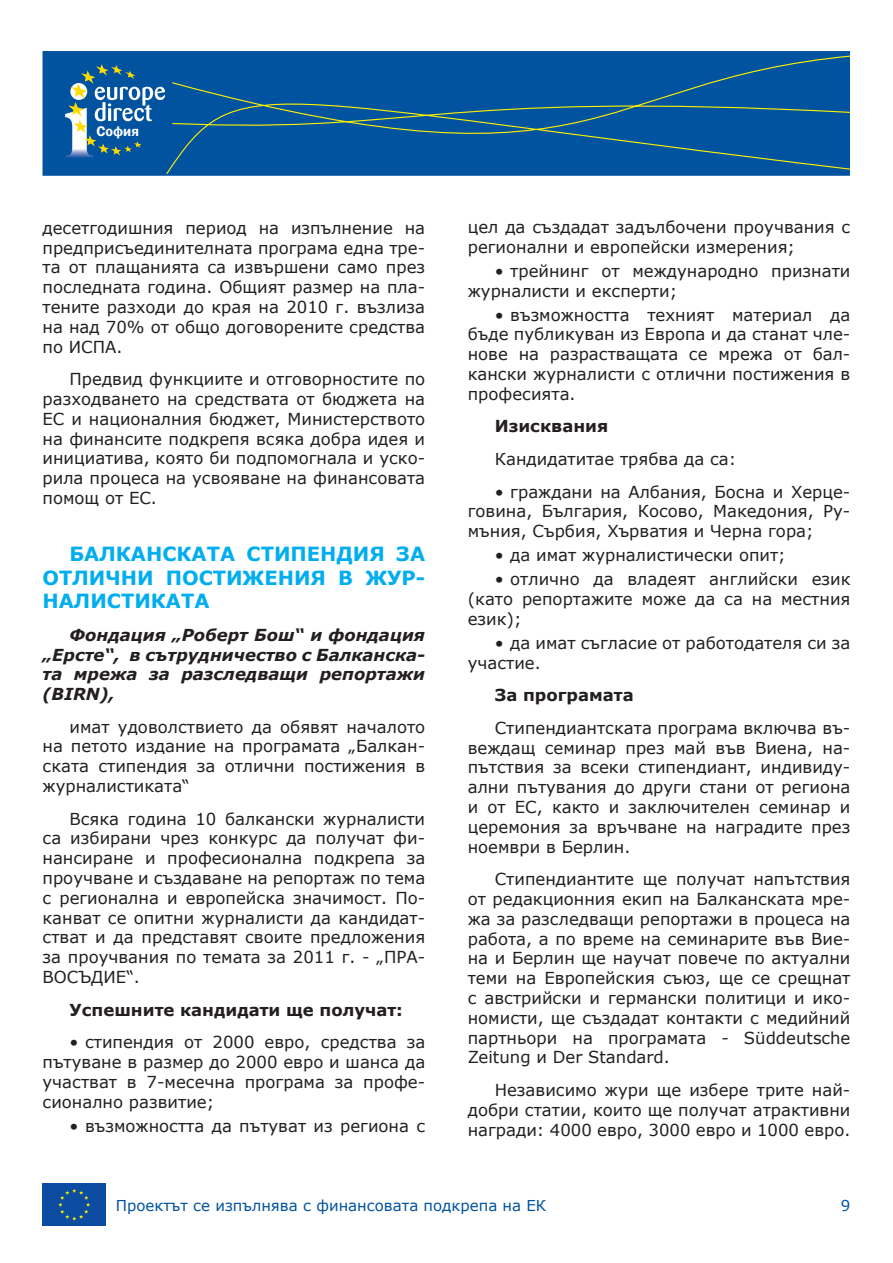
<style>
.page{position:relative;width:893px;height:1263px;background:#fff}
.page>*{position:absolute;margin:0;border:0;box-sizing:border-box;transform-origin:0 0}
.t1{font:700 19.5px/23.4px "Verdana";color:#00aeef;text-align:justify}
.t2{font:16.5px/19.8px "Verdana";color:#231f20;text-align:justify}
.t3{font:italic 700 16.5px/19.8px "Verdana";color:#231f20;text-align:justify}
.t4{font:700 16.5px "Verdana";color:#231f20}
.t5{font:15px "Verdana";color:#0153a0}
.t6{font:600 14.25px "Franklin Gothic";color:#fff}
</style>
<div class="page">
<div style="left:43px;top:51px;width:807px;height:125px;background:#0153a0"></div>
<svg style="left:128px;top:55px;width:722px;height:121px"></svg>
<div style="left:57px;top:57px;width:115px;height:110px;background:#0153a0;border-radius:10px"></div>
<svg style="left:65px;top:64px;width:100px;height:94px"></svg>
<div style="left:43px;top:1183px;width:63px;height:43px;background:#0d4da1"></div>
<svg style="left:58px;top:1189px;width:32px;height:31px"></svg>
<p class="t6" style="left:96px;top:123px;width:44px">София</p>
<p class="t2" style="left:43px;top:218px;width:384px">десетгодишния период на изпълнение на предприсъединителната програма една тре&shy;та от плащанията са извършени само през последната година. Общият размер на пла&shy;тените разходи до края на 2010 г. възлиза на над 70% от общо договорените средства по ИСПА.</p>
<p class="t2" style="left:43px;top:369px;width:384px;text-indent:27px">Предвид функциите и отговорностите по разходването на средствата от бюджета на ЕС и националния бюджет, Министерството на финансите подкрепя всяка добра идея и инициатива, която би подпомогнала и уско&shy;рила процеса на усвояване на финансовата помощ от ЕС.</p>
<p class="t1" style="left:43px;top:542px;width:384px;text-indent:27px">Балканската стипе ндия за отлични постиже ния в жур&shy;налистиката</p>
<p class="t3" style="left:43px;top:624px;width:384px;text-indent:27px">Фондация „Роберт Бош“ и фондация „Ерсте“, в сътрудничество с Балканска&shy;та мрежа за разследващи репортажи (BIRN),</p>
<p class="t2" style="left:43px;top:717px;width:384px;text-indent:27px">имат удоволствието да обявят началото на петото издание на програмата „Балкан&shy;ската стипендия за отлични постижения в журналистиката“</p>
<p class="t2" style="left:43px;top:808px;width:384px;text-indent:27px">Всяка година 10 балкански журналисти са избирани чрез конкурс да получат фи&shy;нансиране и професионална подкрепа за проучване и създаване на репортаж по тема с регионална и европейска значимост. По&shy;канват се опитни журналисти да кандидат&shy;стват и да представят своите предложения за проучвания по темата за 2011 г. - „ПРА-ВОСЪДИЕ“.</p>
<p class="t4" style="left:70px;top:998px;width:335px">Успешните кандидати ще получат:</p>
<p class="t2" style="left:43px;top:1032px;width:384px;text-indent:27px">• стипендия от 2000 евро, средства за пътуване в размер до 2000 евро и шанса да участват в 7-месечна програма за профе&shy;сионално развитие;</p>
<p class="t2" style="left:70px;top:1115px;width:357px">• възможността да пътуват из региона с</p>
<p class="t2" style="left:468px;top:217px;width:384px">цел да създадат задълбочени проучвания с регионални и европейски измерения;</p>
<p class="t2" style="left:468px;top:261px;width:384px;text-indent:27px">• трейнинг от международно признати журналисти и експерти;</p>
<p class="t2" style="left:468px;top:305px;width:384px;text-indent:27px">• възможността техният материал да бъде публикуван из Европа и да станат чле&shy;нове на разрастващата се мрежа от бал&shy;кански журналисти с отлични постижения в професията.</p>
<p class="t4" style="left:495px;top:415px;width:115px">Изисквания</p>
<p class="t2" style="left:495px;top:449px;width:243px">Кандидатитае трябва да са:</p>
<p class="t2" style="left:468px;top:481px;width:384px;text-indent:27px">• граждани на Албания, Босна и Херце&shy;говина, България, Косово, Македония, Ру&shy;мъния, Сърбия, Хърватия и Черна гора;</p>
<p class="t2" style="left:495px;top:545px;width:292px">• да имат журналистически опит;</p>
<p class="t2" style="left:468px;top:569px;width:384px;text-indent:27px">• отлично да владеят английски език (като репортажите може да са на местния език);</p>
<p class="t2" style="left:468px;top:633px;width:384px;text-indent:27px">• да имат съгласие от работодателя си за участие.</p>
<p class="t4" style="left:495px;top:683px;width:140px">За програмата</p>
<p class="t2" style="left:468px;top:718px;width:384px;text-indent:27px">Стипендиантската програма включва въ&shy;веждащ семинар през май във Виена, на&shy;пътствия за всеки стипендиант, индивиду&shy;ални пътувания до други стани от региона и от ЕС, както и заключителен семинар и церемония за връчване на наградите през ноември в Берлин.</p>
<p class="t2" style="left:468px;top:869px;width:384px;text-indent:27px">Стипендиантите ще получат напътствия от редакционния екип на Балканската мре&shy;жа за разследващи репортажи в процеса на работа, а по време на семинарите във Вие&shy;на и Берлин ще научат повече по актуални теми на Европейския съюз, ще се срещнат с австрийски и германски политици и ико&shy;номисти, ще създадат контакти с медийний партньори на програмата - Süddeutsche Zeitung и Der Standard.</p>
<p class="t2" style="left:468px;top:1080px;width:384px;text-indent:27px">Независимо жури ще избере трите най&shy;добри статии, които ще получат атрактивни награди: 4000 евро, 3000 евро и 1000 евро.</p>
<p class="t5" style="left:116px;top:1195px;width:432px">Проектът се изпълнява с финансовата подкрепа на ЕК</p>
<p class="t5" style="left:841px;top:1195px;width:11px">9</p>
</div>
